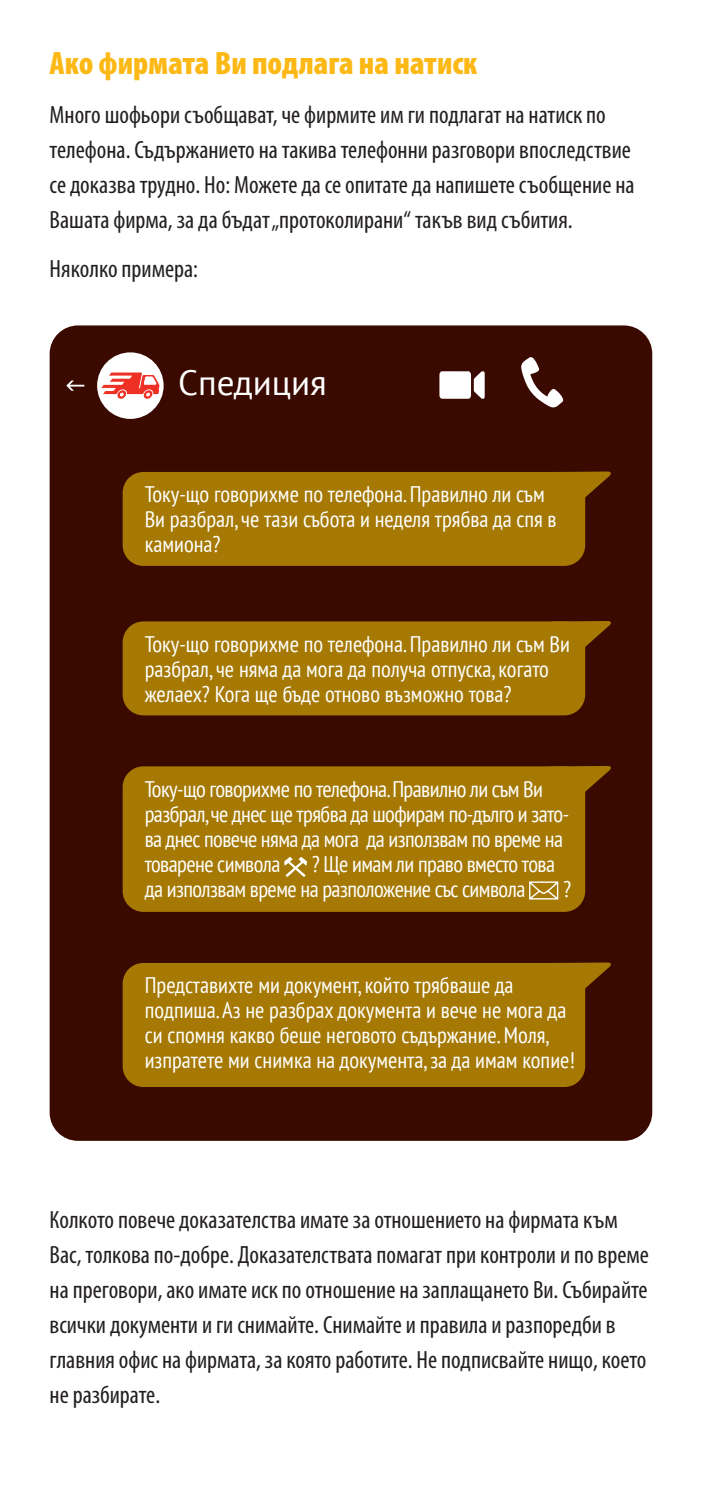
<style>
.page{position:relative;width:709px;height:1489px;background:#fff}
.page>*{position:absolute;margin:0;border:0;box-sizing:border-box;transform-origin:0 0}
.t1{font:35px "PT Sans";color:#fff}
.t2{font:900 condensed 32.5px "Myriad Pro";color:#fcb814}
.t3{font:condensed 25px/35px "Myriad Pro";color:#231f20}
.t4{font:condensed 22.5px/25px "PT Sans";color:#fff}
.t5{font:condensed 22.5px/25px "PT Sans";letter-spacing:-.025em;color:#fff}
</style>
<div class="page">
<div style="left:50px;top:325px;width:602px;height:815px;background:#3a0a00;border-radius:28px"></div>
<div style="left:97px;top:352px;width:67px;height:67px;background:#fff;border-radius:50%"></div>
<svg style="left:101px;top:372px;width:58px;height:27px"></svg>
<svg style="left:66px;top:380px;width:18px;height:11px"></svg>
<svg style="left:521px;top:357px;width:42px;height:50px"></svg>
<svg style="left:439px;top:371px;width:45px;height:28px"></svg>
<div style="left:123px;top:472px;width:462px;height:94px;background:#a57903;border-radius:21px"></div>
<svg style="left:561px;top:471px;width:50px;height:44px"></svg>
<div style="left:123px;top:621px;width:462px;height:94px;background:#a57903;border-radius:21px"></div>
<svg style="left:546px;top:621px;width:65px;height:43px"></svg>
<div style="left:123px;top:962px;width:462px;height:124px;background:#a57903;border-radius:21px"></div>
<svg style="left:546px;top:962px;width:65px;height:44px"></svg>
<div style="left:123px;top:766px;width:462px;height:145px;background:#a57903;border-radius:21px"></div>
<svg style="left:546px;top:766px;width:65px;height:43px"></svg>
<svg style="left:284px;top:857px;width:23px;height:19px"></svg>
<svg style="left:529px;top:881px;width:29px;height:18px"></svg>
<h2 class="t2" style="left:50px;top:42px;width:429px">Ако фирмата Ви подлага на натиск</h2>
<p class="t3" style="left:50px;top:97px;width:586px">Много шофьори съобщават, че фирмите им ги подлагат на натиск по телефона. Съдържанието на такива телефонни разговори впоследствие се доказва трудно. Но: Можете да се опитате да напишете съобщение на Вашата фирма, за да бъдат „протоколирани“ такъв вид събития.</p>
<p class="t3" style="left:50px;top:251px;width:150px">Няколко примера:</p>
<h1 class="t1" style="left:178px;top:360px;width:150px">Спедиция</h1>
<p class="t4" style="left:145px;top:481px;width:413px">Току-що говорихме по телефона. Правилно ли съм<br>Ви разбрал, че тази събота и неделя трябва да спя в камиона?</p>
<p class="t4" style="left:145px;top:631px;width:427px">Току-що говорихме по телефона. Правилно ли съм Ви разбрал, че няма да мога да получа отпуска, когато желаех? Кога ще бъде отново възможно това?</p>
<p class="t5" style="left:145px;top:775px;width:426px">Току-що говорихме по телефона. Правилно ли съм Ви разбрал, че днес ще трябва да шофирам по-дълго и зато&shy;ва днес повече няма да мога да използвам по време на товарене символа</p>
<p class="t5" style="left:145px;top:850px;width:412px;text-indent:167px">? Ще имам ли право вместо това да използвам време на разположение със символа</p>
<p class="t4" style="left:563px;top:875px;width:10px">?</p>
<p class="t4" style="left:145px;top:972px;width:432px">Представихте ми документ, който трябваше да подпиша. Аз не разбрах документа и вече не мога да си спомня какво беше неговото съдържание. Моля, изпратете ми снимка на документа, за да имам копие!</p>
<p class="t3" style="left:50px;top:1202px;width:601px">Колкото повече доказателства имате за отношението на фирмата към Вас, толкова по-добре. Доказателствата помагат при контроли и по време на преговори, ако имате иск по отношение на заплащането Ви. Събирайте всички документи и ги снимайте. Снимайте и правила и разпоредби в главния офис на фирмата, за която работите. Не подписвайте нищо, което не разбирате.</p>
</div>
